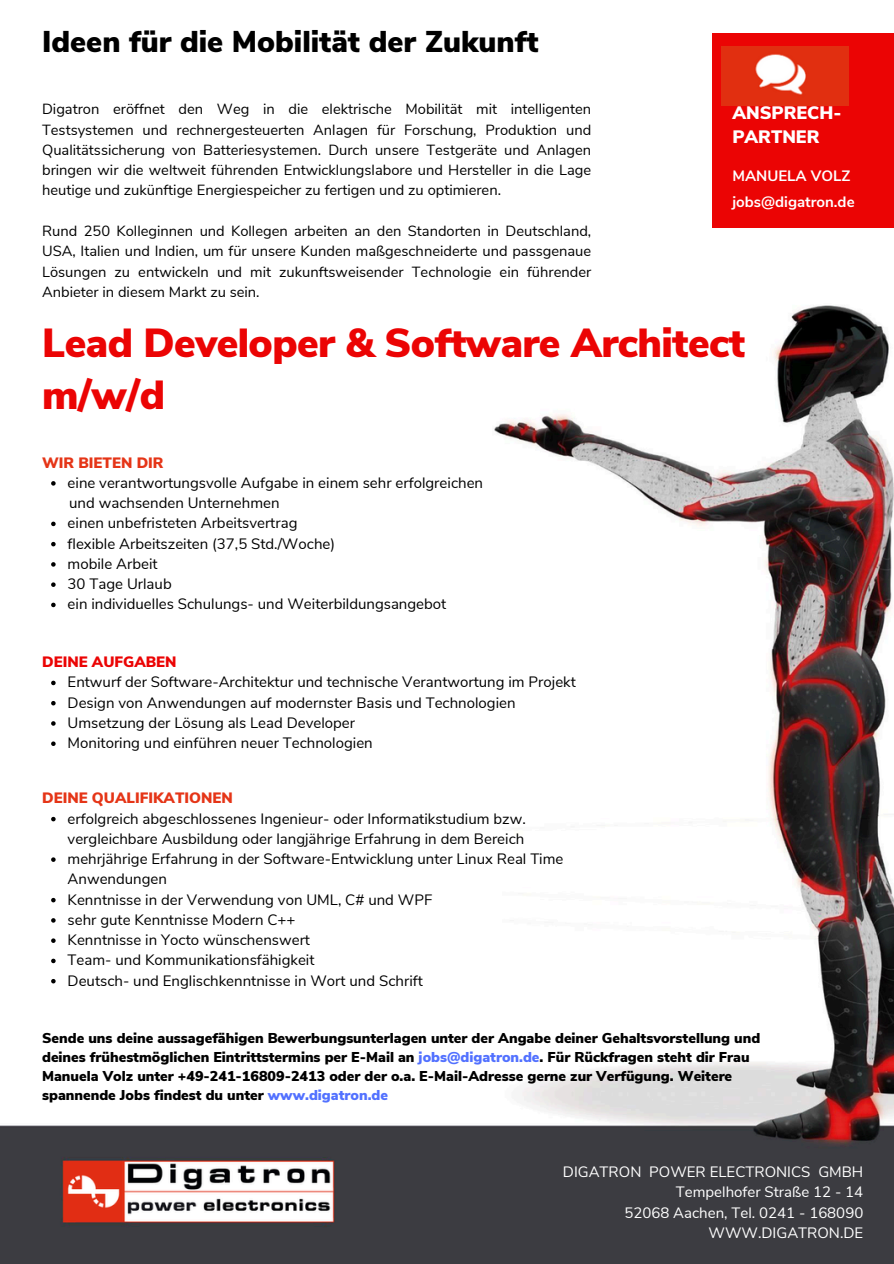
<style>
.page{position:relative;width:894px;height:1264px;background:#fff}
.page>*{position:absolute;margin:0;border:0;box-sizing:border-box;transform-origin:0 0}
.t1{font:900 40.5px/51.8px "Nunito Sans";letter-spacing:-.015em;color:#eb0404}
.t2{font:900 30px "Nunito Sans";color:#000}
.t3{font:900 18px/23.2px "Nunito Sans";color:#fff}
.t4{font:15px/20.2px "Nunito Sans";color:#000}
.t5{font:15px/20.2px "Nunito Sans";color:#fff;text-align:right}
.t6{font:900 15px "Nunito Sans";color:#e53517}
.t7{font:700 15px "Nunito Sans";color:#fff}
.t8{font:900 15px "Nunito Sans";color:#eb0404}
.t9{font:14.7px/20.2px "Nunito Sans";color:#000;text-align:justify}
.t10{font:900 14.25px/19.2px "Nunito Sans";color:#000}
.s1{color:#5271ff}
</style>
<div class="page">
<img style="left:0;top:305px;width:893px;height:958px">
<div style="left:494px;top:194px;width:86px;height:198px;background:#fff"></div>
<div style="left:712px;top:33px;width:181px;height:195px;background:#eb0404"></div>
<img style="left:721px;top:47px;width:127px;height:58px">
<svg style="left:51px;top:680px;width:5px;height:5px"></svg>
<svg style="left:51px;top:701px;width:5px;height:4px"></svg>
<svg style="left:51px;top:721px;width:5px;height:4px"></svg>
<svg style="left:51px;top:741px;width:5px;height:5px"></svg>
<svg style="left:51px;top:481px;width:5px;height:4px"></svg>
<svg style="left:51px;top:521px;width:5px;height:5px"></svg>
<svg style="left:51px;top:542px;width:5px;height:4px"></svg>
<svg style="left:51px;top:562px;width:5px;height:4px"></svg>
<svg style="left:51px;top:582px;width:5px;height:5px"></svg>
<svg style="left:51px;top:602px;width:5px;height:5px"></svg>
<svg style="left:51px;top:816px;width:5px;height:5px"></svg>
<svg style="left:51px;top:857px;width:5px;height:4px"></svg>
<svg style="left:51px;top:897px;width:5px;height:5px"></svg>
<svg style="left:51px;top:918px;width:5px;height:4px"></svg>
<svg style="left:51px;top:938px;width:5px;height:4px"></svg>
<svg style="left:51px;top:958px;width:5px;height:5px"></svg>
<svg style="left:51px;top:978px;width:5px;height:5px"></svg>
<h1 class="t2" style="left:42px;top:22px;width:498px">Ideen für die Mobilität der Zukunft</h1>
<h3 class="t9" style="left:42px;top:99px;width:550px">Digatron eröffnet den Weg in die elektrische Mobilität mit intelligenten Testsystemen und rechnergesteuerten Anlagen für Forschung, Produktion und Qualitätssicherung von Batteriesystemen. Durch unsere Testgeräte und Anlagen bringen wir die weltweit führenden Entwicklungslabore und Hersteller in die Lage heutige und zukünftige Energiespeicher zu fertigen und zu optimieren.</h3>
<h4 class="t9" style="left:42px;top:221px;width:550px">Rund 250 Kolleginnen und Kollegen arbeiten an den Standorten in Deutschland, USA, Italien und Indien, um für unsere Kunden maßgeschneiderte und passgenaue Lösungen zu entwickeln und mit zukunftsweisender Technologie ein führender Anbieter in diesem Markt zu sein.</h4>
<h6 class="t3" style="left:732px;top:102px;width:110px">ANSPRECH-<br>PARTNER</h6>
<p class="t7" style="left:732px;top:165px;width:120px">MANUELA VOLZ</p>
<p class="t7" style="left:732px;top:192px;width:124px">jobs@digatron.de</p>
<h2 class="t1" style="left:42px;top:318px;width:704px">Lead Developer &amp; Software Architect m/w/d</h2>
<p class="t6" style="left:42px;top:452px;width:123px">WIR BIETEN DIR</p>
<p class="t4" style="left:68px;top:473px;width:417px">eine verantwortungsvolle Aufgabe in einem sehr erfolgreichen und wachsenden Unternehmen<br>einen unbefristeten Arbeitsvertrag<br>flexible Arbeitszeiten (37,5 Std./Woche)<br>mobile Arbeit<br>30 Tage Urlaub<br>ein individuelles Schulungs- und Weiterbildungsangebot</p>
<p class="t8" style="left:42px;top:652px;width:136px">DEINE AUFGABEN</p>
<p class="t4" style="left:68px;top:672px;width:509px">Entwurf der Software-Architektur und technische Verantwortung im Projekt Design von Anwendungen auf modernster Basis und Technologien Umsetzung der Lösung als Lead Developer<br>Monitoring und einführen neuer Technologien</p>
<p class="t6" style="left:42px;top:788px;width:192px">DEINE QUALIFIKATIONEN</p>
<p class="t4" style="left:68px;top:808px;width:497px">erfolgreich abgeschlossenes Ingenieur- oder Informatikstudium bzw. vergleichbare Ausbildung oder langjährige Erfahrung in dem Bereich mehrjährige Erfahrung in der Software-Entwicklung unter Linux Real Time Anwendungen<br>Kenntnisse in der Verwendung von UML, C# und WPF<br>sehr gute Kenntnisse Modern C++<br>Kenntnisse in Yocto wünschenswert<br>Team- und Kommunikationsfähigkeit<br>Deutsch- und Englischkenntnisse in Wort und Schrift</p>
<h6 class="t10" style="left:42px;top:1028px;width:719px">Sende uns deine aussagefähigen Bewerbungsunterlagen unter der Angabe deiner Gehaltsvorstellung und deines frühestmöglichen Eintrittstermins per E-Mail an <span class="s1">jobs@digatron.de</span>. Für Rückfragen steht dir Frau Manuela Volz unter +49-241-16809-2413 oder der o.a. E-Mail-Adresse gerne zur Verfügung. Weitere spannende Jobs findest du unter <span class="s1">www.digatron.de</span></h6>
<p class="t5" style="left:562px;top:1161px;width:302px">DIGATRON POWER ELECTRONICS GMBH<br>Tempelhofer Straße 12 - 14<br>52068 Aachen, Tel. 0241 - 168090<br>WWW.DIGATRON.DE</p>
</div>
